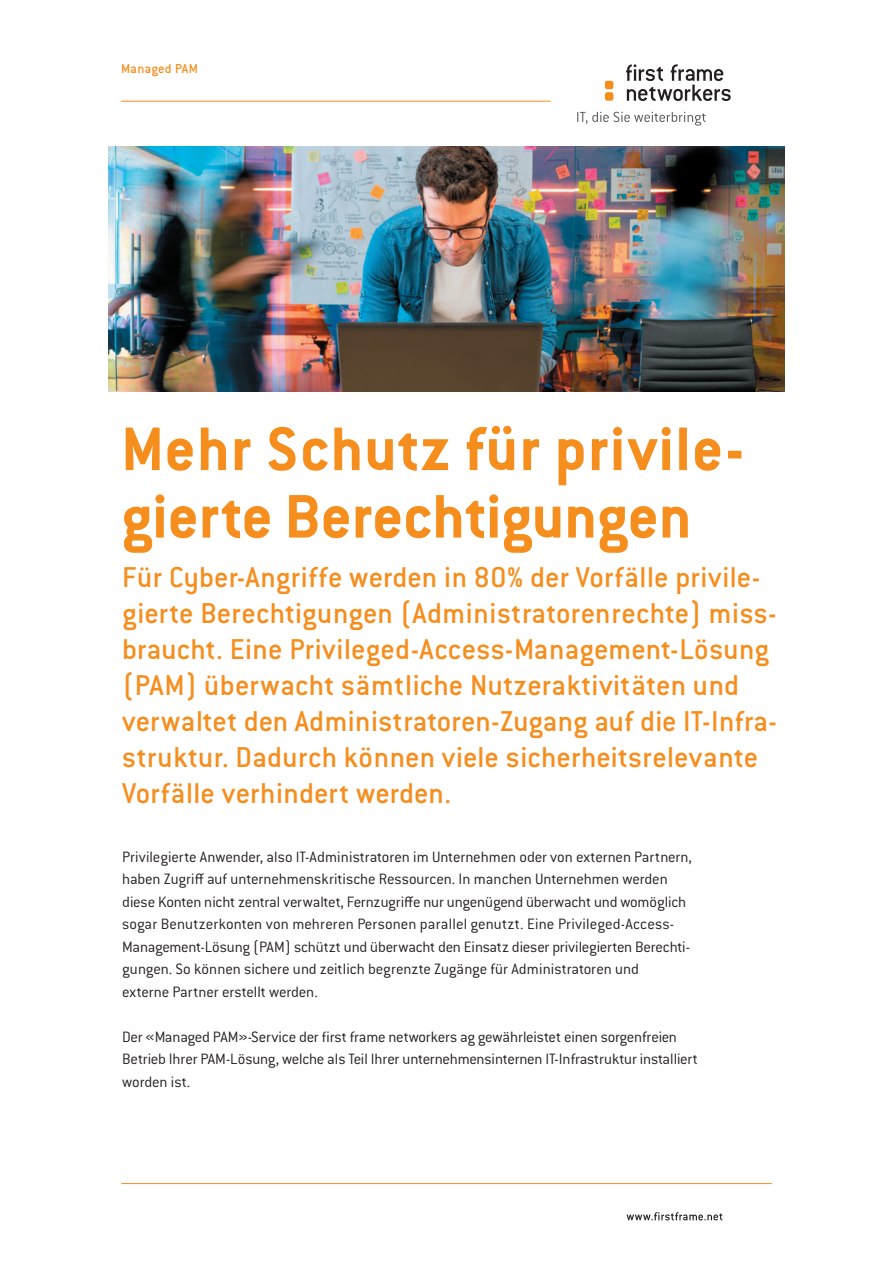
<style>
.page{position:relative;width:893px;height:1263px;background:#fff}
.page>*{position:absolute;margin:0;border:0;box-sizing:border-box;transform-origin:0 0}
.t1{font:700 67.5px/67.5px "Conduit ITC Std";letter-spacing:.005em;color:#f68e1e}
.t2{font:500 31.5px/36px "Conduit ITC Std";letter-spacing:.005em;color:#f68e1e}
.t3{font:300 16.5px/22.5px "Conduit ITC Std";letter-spacing:-.005em;color:#231f20}
.t4{font:500 14.25px "Conduit ITC Std";letter-spacing:.015em;color:#f68e1e}
</style>
<div class="page">
<svg style="left:627px;top:1212px;width:95px;height:8px"></svg>
<img style="left:108px;top:146px;width:676px;height:246px">
<hr style="left:121px;top:1183px;width:651px;height:1px;background:#f68e1e">
<hr style="left:121px;top:101px;width:430px;height:1px;background:#f68e1e">
<svg style="left:626px;top:64px;width:105px;height:37px"></svg>
<div style="left:605px;top:92px;width:8px;height:9px;background:#f68e1e;border-radius:3px"></div>
<div style="left:605px;top:81px;width:8px;height:8px;background:#f68e1e;border-radius:3px"></div>
<svg style="left:577px;top:112px;width:129px;height:14px"></svg>
<p class="t4" style="left:121px;top:60px;width:78px">Managed PAM</p>
<h1 class="t1" style="left:121px;top:413px;width:624px">Mehr Schutz für privile&shy;gierte Berechtigungen</h1>
<p class="t2" style="left:122px;top:558px;width:656px">Für Cyber-Angriffe werden in 80% der Vorfälle privile&shy;gierte Berechtigungen (Administratorenrechte) miss&shy;braucht. Eine Privileged-Access-Management-Lösung (PAM) überwacht sämtliche Nutzeraktivitäten und verwaltet den Administratoren-Zugang auf die IT-Infra&shy;struktur. Dadurch können viele sicherheitsrelevante Vorfälle verhindert werden.</p>
<p class="t3" style="left:122px;top:845px;width:571px">Privilegierte Anwender, also IT-Administratoren im Unternehmen oder von externen Partnern, haben Zugriff auf unternehmenskritische Ressourcen. In manchen Unternehmen werden diese Konten nicht zentral verwaltet, Fernzugriffe nur ungenügend überwacht und womöglich sogar Benutzerkonten von mehreren Personen parallel genutzt. Eine Privileged-Access-Management-Lösung (PAM) schützt und überwacht den Einsatz dieser privilegierten Berechti&shy;gungen. So können sichere und zeitlich begrenzte Zugänge für Administratoren und<br>externe Partner erstellt werden.</p>
<p class="t3" style="left:122px;top:1025px;width:577px">Der «Managed PAM»-Service der first frame networkers ag gewährleistet einen sorgenfreien<br>Betrieb Ihrer PAM-Lösung, welche als Teil Ihrer unternehmensinternen IT-Infrastruktur installiert worden ist.</p>
</div>
